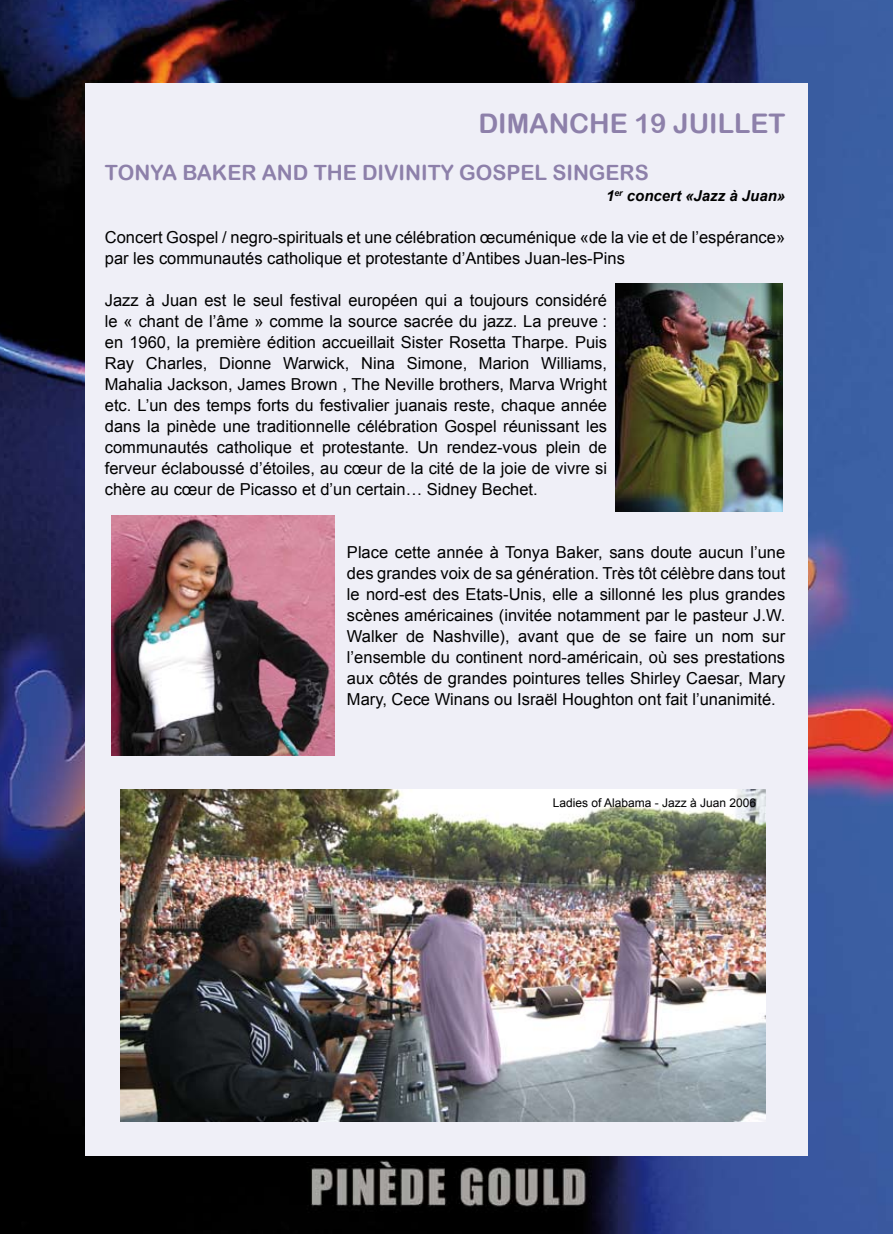
<style>
.page{position:relative;width:893px;height:1234px;background:#fff}
.page>*{position:absolute;margin:0;border:0;box-sizing:border-box;transform-origin:0 0}
.t1{font:27px "Arial Rounded MT Bold";color:#8d80aa}
.t2{font:21px "Arial Rounded MT Bold";color:#8d80aa}
.t3{font:16.5px/21px "Arial";color:#000;text-align:justify}
.t4{font:italic 700 15px "Arial";color:#000}
.t5{font:12px "Arial";color:#000}
</style>
<div class="page">
<img style="left:0;top:0;width:893px;height:1233px">
<div style="left:85px;top:83px;width:723px;height:1071px;background:#efeff7"></div>
<img style="left:112px;top:516px;width:222px;height:239px">
<img style="left:616px;top:283px;width:166px;height:228px">
<img style="left:120px;top:789px;width:645px;height:331px">
<h1 class="t1" style="left:478px;top:107px;width:246px">DIMANCHE 19 JUILLE</h1>
<h1 class="t1" style="left:768px;top:107px;width:18px">T</h1>
<p class="t2" style="left:105px;top:160px;width:173px">TONYA BAKER AND</p>
<p class="t2" style="left:314px;top:160px;width:75px">THE DIVINI</p>
<p class="t2" style="left:428px;top:160px;width:64px">TY GOSPEL</p>
<p class="t2" style="left:552px;top:160px;width:28px">SINGE</p>
<p class="t2" style="left:620px;top:160px;width:28px">RS</p>
<p class="t4" style="left:606px;top:186px;width:181px">1<sup>er</sup> concert «Jazz à Juan»</p>
<p class="t3" style="left:105px;top:226px;width:682px">Concert Gospel / negro-spirituals et une célébration œcuménique «de la vie et de l’espérance» par les communautés catholique et protestante d’Antibes Juan-les-Pins</p>
<p class="t3" style="left:105px;top:289px;width:504px">Jazz à Juan est le seul festival européen qui a toujours considéré le « chant de l’âme » comme la source sacrée du jazz. La preuve : en 1960, la première édition accueillait Sister Rosetta Tharpe. Puis Ray Charles, Dionne Warwick, Nina Simone, Marion Williams, Mahalia Jackson, James Brown , The Neville brothers, Marva Wright etc. L’un des temps forts du festivalier juanais reste, chaque année dans la pinède une traditionnelle célébration Gospel réunissant les communautés catholique et protestante. Un rendez-vous plein de ferveur éclaboussé d’étoiles, au cœur de la cité de la joie de vivre si chère au cœur de Picasso et d’un certain… Sidney Bechet.</p>
<p class="t3" style="left:347px;top:541px;width:440px">Place cette année à Tonya Baker, sans doute aucun l’une des grandes voix de sa génération. Très tôt célèbre dans tout le nord-est des Etats-Unis, elle a sillonné les plus grandes scènes américaines (invitée notamment par le pasteur J.W.<br>Walker de Nashville), avant que de se faire un nom sur l’ensemble du continent nord-américain, où ses prestations aux côtés de grandes pointures telles Shirley Caesar, Mary Mary, Cece Winans ou Israël Houghton ont fait l’unanimité.</p>
<p class="t5" style="left:553px;top:794px;width:205px">Ladies of Alabama - Jazz à Juan 2006</p>
</div>
